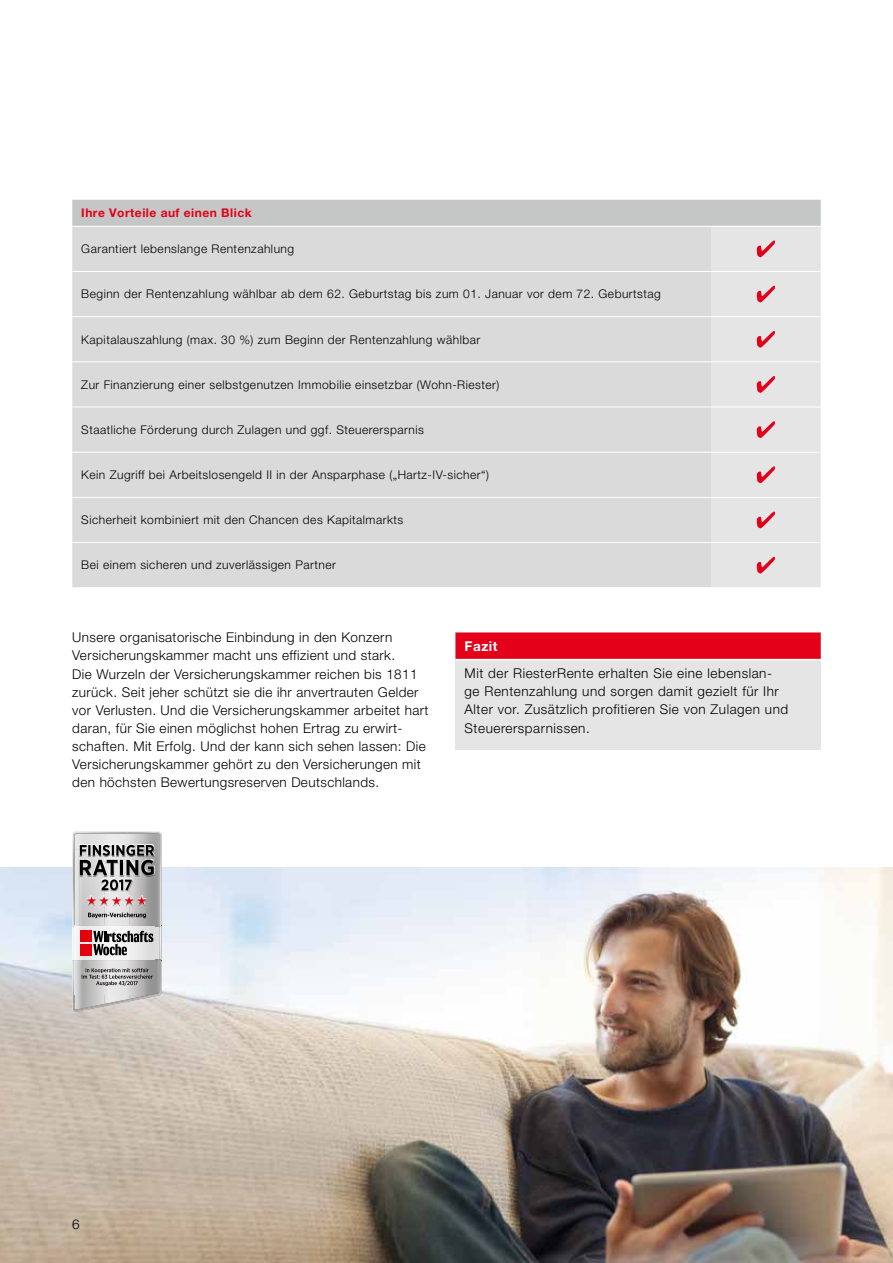
<style>
.page{position:relative;width:893px;height:1263px;background:#fff}
.page>*{position:absolute;margin:0;border:0;box-sizing:border-box;transform-origin:0 0}
.t1{font:300 13.5px/18.1px "Helvetica Neue LT Pro";letter-spacing:.03em;color:#000}
.t2{font:700 13.5px "Helvetica Neue LT Pro";letter-spacing:.04em;color:#fff}
.t3{font:300 12px "Helvetica Neue LT Pro";letter-spacing:.04em;color:#000}
.t4{font:700 12px "Helvetica Neue LT Pro";letter-spacing:.04em;color:#e30018}
</style>
<div class="page">
<img style="left:0;top:867px;width:893px;height:396px">
<div style="left:455px;top:632px;width:366px;height:118px;background:#e5e5e5"></div>
<div style="left:455px;top:632px;width:366px;height:27px;background:#e30018"></div>
<hr style="left:455px;top:659px;width:366px;height:1px;background:#fff">
<svg style="left:72px;top:199px;width:749px;height:388px;background:#dadada"></svg>
<svg style="left:72px;top:831px;width:90px;height:181px;background:#b5aeaf"></svg>
<p class="t4" style="left:81px;top:205px;width:172px">Ihre Vorteile auf einen Blick</p>
<p class="t3" style="left:81px;top:242px;width:214px">Garantiert lebenslange Rentenzahlung</p>
<p class="t3" style="left:81px;top:287px;width:581px">Beginn der Rentenzahlung wählbar ab dem 62. Geburtstag bis zum 01. Januar vor dem 72. Geburtstag</p>
<p class="t3" style="left:81px;top:332px;width:401px">Kapitalauszahlung (max. 30 %) zum Beginn der Rentenzahlung wählbar</p>
<p class="t3" style="left:81px;top:377px;width:419px">Zur Finanzierung einer selbstgenutzen Immobilie einsetzbar (Wohn-Riester)</p>
<p class="t3" style="left:81px;top:422px;width:344px">Staatliche Förderung durch Zulagen und ggf. Steuerersparnis</p>
<p class="t3" style="left:81px;top:467px;width:409px">Kein Zugriff bei Arbeitslosengeld II in der Ansparphase („Hartz-IV-sicher“)</p>
<p class="t3" style="left:81px;top:513px;width:323px">Sicherheit kombiniert mit den Chancen des Kapitalmarkts</p>
<p class="t3" style="left:81px;top:558px;width:256px">Bei einem sicheren und zuverlässigen Partner</p>
<p class="t1" style="left:72px;top:628px;width:358px">Unsere organisatorische Einbindung in den Konzern Versicherungskammer macht uns effizient und stark.<br>Die Wurzeln der Versicherungskammer reichen bis 1811 zurück. Seit jeher schützt sie die ihr anvertrauten Gelder vor Verlusten. Und die Versicherungskammer arbeitet hart daran, für Sie einen möglichst hohen Ertrag zu erwirt&shy;schaften. Mit Erfolg. Und der kann sich sehen lassen: Die Versicherungskammer gehört zu den Versicherungen mit den höchsten Bewertungsreserven Deutschlands.</p>
<p class="t2" style="left:465px;top:637px;width:35px">Fazit</p>
<p class="t1" style="left:465px;top:664px;width:325px">Mit der RiesterRente erhalten Sie eine lebenslan&shy;ge Rentenzahlung und sorgen damit gezielt für Ihr Alter vor. Zusätzlich profitieren Sie von Zulagen und Steuerersparnissen.</p>
<p class="t1" style="left:72px;top:1215px;width:9px">6</p>
</div>
